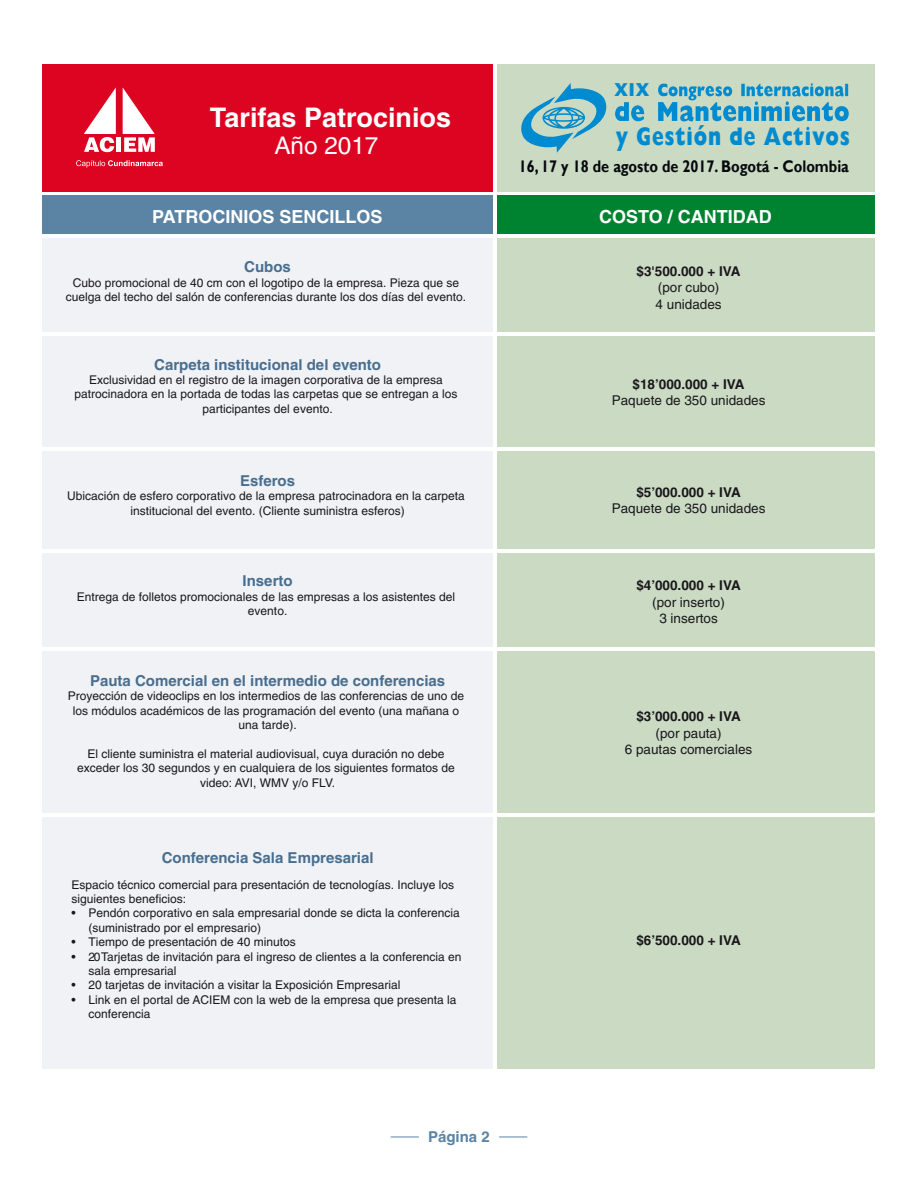
<style>
.page{position:relative;width:918px;height:1188px;background:#fff}
.page>*{position:absolute;margin:0;border:0;box-sizing:border-box;transform-origin:0 0}
.t1{font:700 27px "Helvetica";color:#fff}
.t2{font:800 25.35px "Gill Sans";letter-spacing:.045em;color:#008bd0;scale:.76 1}
.t3{font:24.3px "Helvetica";color:#fff}
.t4{font:800 18.75px "Gill Sans";color:#008bd0;scale:.82 1}
.t5{font:700 18px "Helvetica";color:#fff}
.t6{font:700 16.8px "Gill Sans";color:#05080d;scale:.86 1}
.t7{font:700 15px "Helvetica";color:#496e8e}
.t8{font:700 15px "Helvetica";color:#5a83a4}
.t9{font:13.5px/16.2px "Helvetica";color:#1a171c;text-align:center}
.t10{font:700 13.5px "Helvetica";color:#1a171c}
.t11{font:12px/14.4px "Helvetica";color:#1a171c;text-align:center}
</style>
<div class="page">
<div style="left:497px;top:64px;width:378px;height:127px;background:#cbdbc3"></div>
<div style="left:497px;top:196px;width:378px;height:38px;background:#008330"></div>
<div style="left:43px;top:196px;width:450px;height:38px;background:#5a83a4"></div>
<div style="left:43px;top:64px;width:450px;height:127px;background:#dd0422"></div>
<svg style="left:123px;top:88px;width:32px;height:64px"></svg>
<div style="left:116px;top:137px;width:5px;height:15px;background:#fff"></div>
<svg style="left:84px;top:87px;width:32px;height:65px"></svg>
<svg style="left:76px;top:160px;width:87px;height:8px"></svg>
<div style="left:497px;top:336px;width:378px;height:111px;background:#cbdbc3"></div>
<div style="left:497px;top:451px;width:378px;height:98px;background:#cbdbc3"></div>
<div style="left:497px;top:553px;width:378px;height:94px;background:#cbdbc3"></div>
<div style="left:43px;top:336px;width:450px;height:111px;background:#f0f2f6"></div>
<div style="left:43px;top:451px;width:450px;height:98px;background:#f0f2f6"></div>
<div style="left:43px;top:553px;width:450px;height:94px;background:#f0f2f6"></div>
<div style="left:497px;top:817px;width:378px;height:252px;background:#cbdbc3"></div>
<div style="left:43px;top:817px;width:450px;height:252px;background:#f0f2f6"></div>
<div style="left:497px;top:651px;width:378px;height:162px;background:#cbdbc3"></div>
<div style="left:43px;top:651px;width:450px;height:162px;background:#f0f2f6"></div>
<div style="left:497px;top:239px;width:378px;height:93px;background:#cbdbc3"></div>
<div style="left:43px;top:239px;width:450px;height:93px;background:#f0f2f6"></div>
<svg style="left:391px;top:1137px;width:28px;height:1px"></svg>
<svg style="left:499px;top:1137px;width:28px;height:1px"></svg>
<svg style="left:521px;top:83px;width:86px;height:70px"></svg>
<svg style="left:615px;top:102px;width:29px;height:19px"></svg>
<svg style="left:658px;top:83px;width:191px;height:38px"></svg>
<h1 class="t1" style="left:210px;top:101px;width:243px">Tarifas Patrocinios</h1>
<h3 class="t3" style="left:274px;top:131px;width:106px">Año 2017</h3>
<h3 class="t4" style="left:614px;top:79px;width:44px">XIX</h3>
<h2 class="t2" style="left:616px;top:122px;width:309px">y Gestión de Activos</h2>
<h3 class="t6" style="left:519px;top:156px;width:386px">16, 17 y 18 de agosto de 2017. Bogotá - Colombia</h3>
<h3 class="t5" style="left:152px;top:206px;width:232px">PATROCINIOS SENCILLOS</h3>
<h3 class="t5" style="left:599px;top:206px;width:174px">COSTO / CANTIDAD</h3>
<p class="t7" style="left:244px;top:258px;width:48px">Cubos</p>
<p class="t11" style="left:66px;top:275px;width:402px">Cubo promocional de 40 cm con el logotipo de la empresa. Pieza que se cuelga del techo del salón de conferencias durante los dos días del evento.</p>
<p class="t7" style="left:154px;top:355px;width:228px">Carpeta institucional del evento</p>
<p class="t11" style="left:75px;top:373px;width:384px">Exclusividad en el registro de la imagen corporativa de la empresa patrocinadora en la portada de todas las carpetas que se entregan a los participantes del evento.</p>
<p class="t7" style="left:240px;top:472px;width:57px">Esferos</p>
<p class="t11" style="left:67px;top:489px;width:399px">Ubicación de esfero corporativo de la empresa patrocinadora en la carpeta institucional del evento. (Cliente suministra esferos)</p>
<p class="t7" style="left:243px;top:572px;width:52px">Inserto</p>
<p class="t11" style="left:77px;top:589px;width:380px">Entrega de folletos promocionales de las empresas a los asistentes del evento.</p>
<p class="t7" style="left:90px;top:671px;width:357px">Pauta Comercial en el intermedio de conferencias</p>
<p class="t11" style="left:68px;top:689px;width:398px">Proyección de videoclips en los intermedios de las conferencias de uno de los módulos académicos de las programación del evento (una mañana o una tarde).</p>
<p class="t11" style="left:77px;top:746px;width:379px">El cliente suministra el material audiovisual, cuya duración no debe exceder los 30 segundos y en cualquiera de los siguientes formatos de video: AVI, WMV y/o FLV.</p>
<p class="t7" style="left:162px;top:849px;width:213px">Conferencia Sala Empresarial</p>
<p class="t11" style="left:71px;top:877px;width:384px;text-align:left">Espacio técnico comercial para presentación de tecnologías. Incluye los siguientes beneficios:</p>
<p class="t11" style="left:88px;top:906px;width:373px;text-align:left;text-indent:-17px">• Pendón corporativo en sala empresarial donde se dicta la conferencia (suministrado por el empresario)</p>
<p class="t11" style="left:71px;top:935px;width:226px">• Tiempo de presentación de 40 minutos</p>
<p class="t11" style="left:88px;top:949px;width:374px;text-align:left;text-indent:-17px">• 20 Tarjetas de invitación para el ingreso de clientes a la conferencia en sala empresarial</p>
<p class="t11" style="left:71px;top:978px;width:331px">• 20 tarjetas de invitación a visitar la Exposición Empresarial</p>
<p class="t11" style="left:88px;top:992px;width:370px;text-align:left;text-indent:-17px">• Link en el portal de ACIEM con la web de la empresa que presenta la conferencia</p>
<p class="t8" style="left:428px;top:1127px;width:63px">Página 2</p>
<p class="t10" style="left:637px;top:263px;width:105px">$3'500.000 + IVA</p>
<p class="t9" style="left:656px;top:279px;width:68px;text-align:left">(por cubo)<br>4 unidades</p>
<p class="t10" style="left:633px;top:376px;width:113px">$18’000.000 + IVA</p>
<p class="t9" style="left:612px;top:392px;width:155px">Paquete de 350 unidades</p>
<p class="t10" style="left:636px;top:484px;width:106px">$5’000.000 + IVA</p>
<p class="t9" style="left:612px;top:500px;width:155px">Paquete de 350 unidades</p>
<p class="t10" style="left:636px;top:578px;width:106px">$4’000.000 + IVA</p>
<p class="t9" style="left:652px;top:594px;width:74px">(por inserto)<br>3 insertos</p>
<p class="t10" style="left:636px;top:708px;width:106px">$3’000.000 + IVA</p>
<p class="t9" style="left:625px;top:725px;width:129px">(por pauta)<br>6 pautas comerciales</p>
<p class="t10" style="left:636px;top:932px;width:106px">$6’500.000 + IVA</p>
</div>
